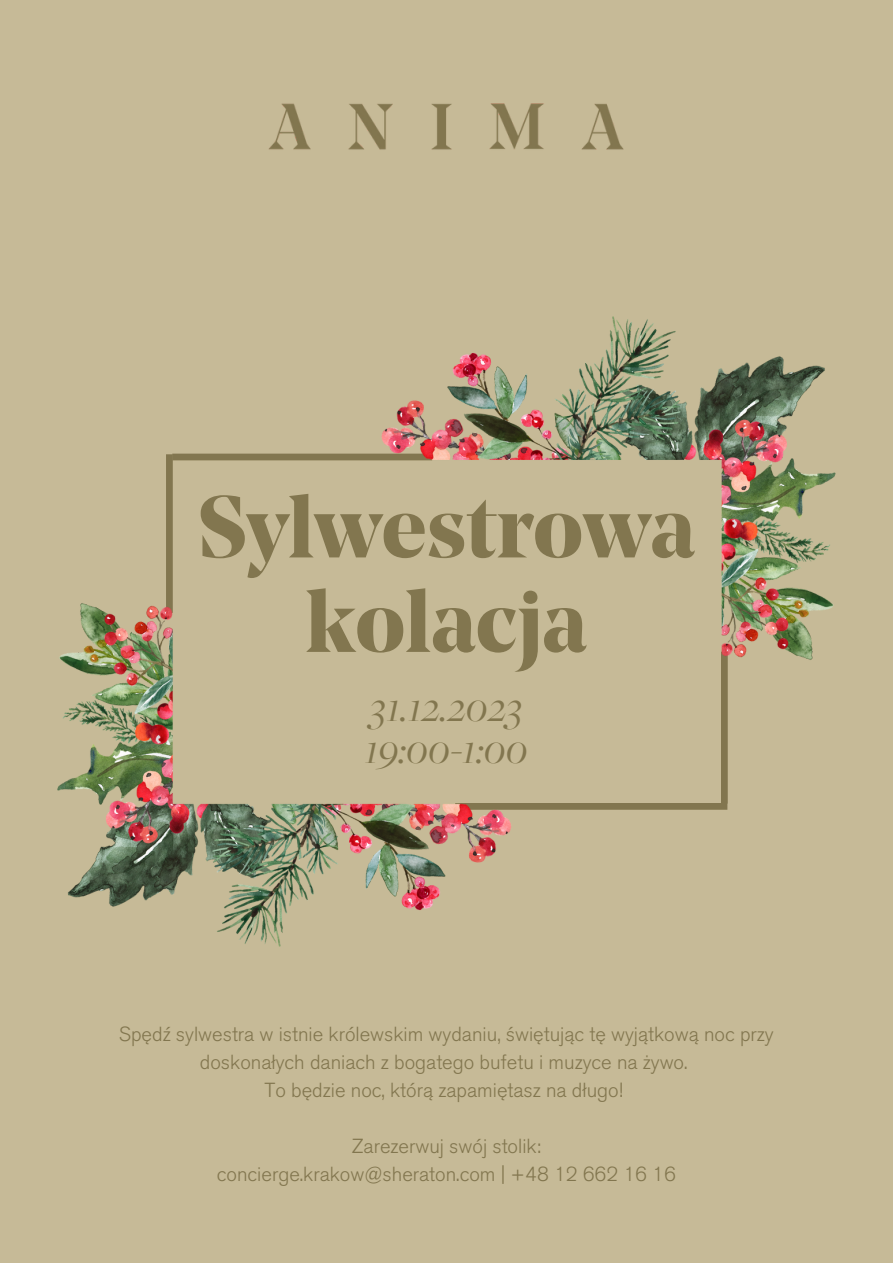
<style>
.page{position:relative;width:893px;height:1264px;background:#fff}
.page>*{position:absolute;margin:0;border:0;box-sizing:border-box;transform-origin:0 0}
.t1{font:700 87.3px "Noe Display";color:#82764f}
.t2{font:italic 42.6px "Freight Big Pro";color:#82764f}
.t3{font:300 20.25px/28px "Akzidenz Grotesk Pro";color:#82764f;text-align:center}
</style>
<div class="page">
<div style="left:0;top:0;width:892px;height:1262px;background:#c6ba97"></div>
<img style="left:57px;top:316px;width:778px;height:630px">
<img style="left:269px;top:103px;width:355px;height:47px">
<p class="t1" style="left:197px;top:492px;width:499px">Sylwestrowa</p>
<p class="t1" style="left:305px;top:586px;width:283px">kolacja</p>
<p class="t2" style="left:370px;top:679px;width:154px">31.12.2023</p>
<p class="t2" style="left:365px;top:721px;width:165px">19:00-1:00</p>
<p class="t3" style="left:119px;top:1019px;width:656px">Spędź sylwestra w istnie królewskim wydaniu, świętując tę wyjątkową noc przy doskonałych daniach z bogatego bufetu i muzyce na żywo.</p>
<p class="t3" style="left:264px;top:1075px;width:360px">To będzie noc, którą zapamiętasz na długo!</p>
<p class="t3" style="left:352px;top:1131px;width:191px">Zarezerwuj swój stolik:</p>
<p class="t3" style="left:217px;top:1159px;width:460px">concierge.krakow@sheraton.com | +48 12 662 16 16</p>
</div>
